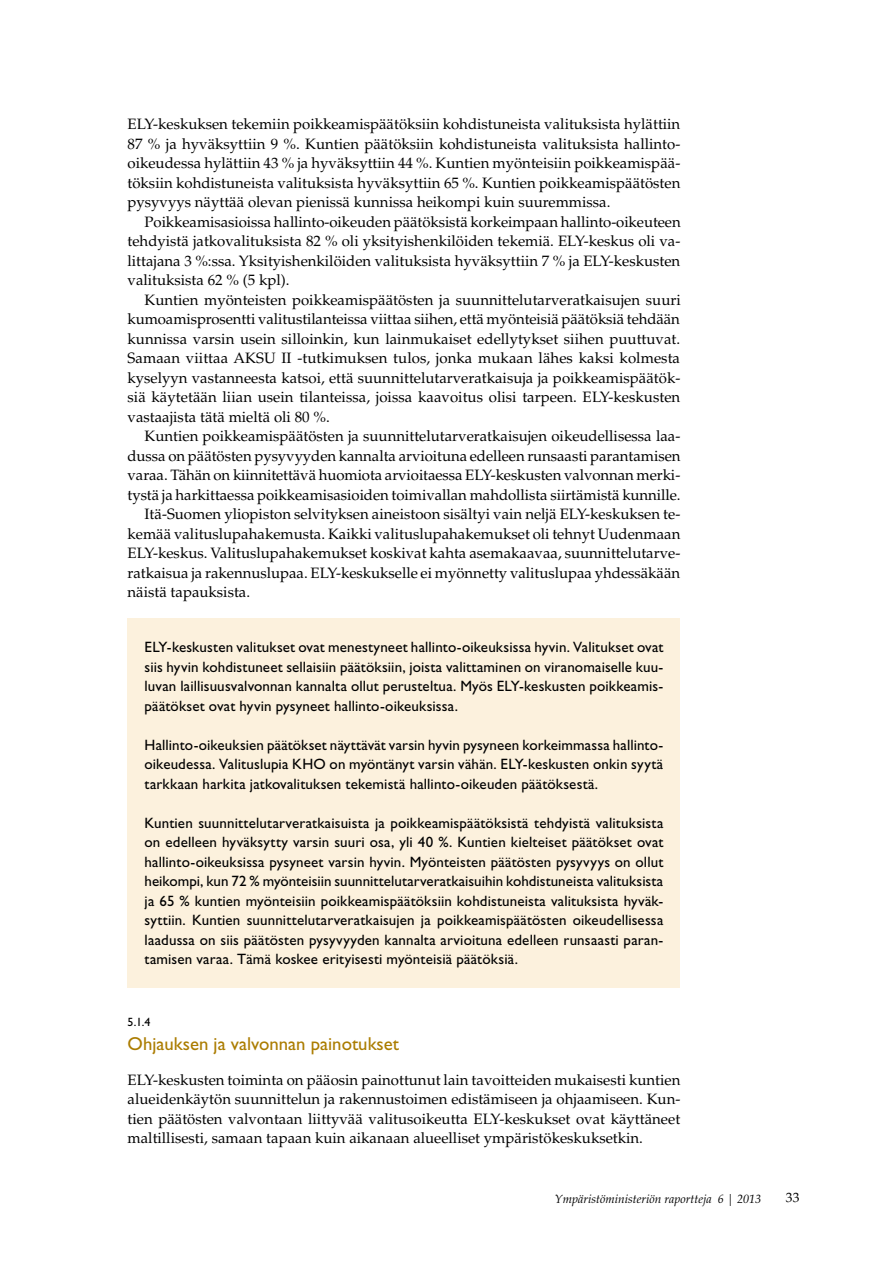
<style>
.page{position:relative;width:893px;height:1263px;background:#fff}
.page>*{position:absolute;margin:0;border:0;box-sizing:border-box;transform-origin:0 0}
.t1{font:18.75px "Gill Sans Std";color:#ab7c00}
.t2{font:15px/19.5px "Palatino LT Std";color:#000;text-align:justify}
.t3{font:15px/19.5px "Gill Sans Std";letter-spacing:.01em;color:#000;text-align:justify}
.t4{font:13.5px "Palatino LT Std";color:#000}
.t5{font:italic 12px "Palatino LT Std";color:#000}
.t6{font:12px "Gill Sans Std";color:#000}
</style>
<div class="page">
<div style="left:128px;top:618px;width:552px;height:370px;background:#fcf1dd"></div>
<p class="t2" style="left:128px;top:114px;width:554px">ELY-keskuksen tekemiin poikkeamispäätöksiin kohdistuneista valituksista hylättiin 87 % ja hyväksyttiin 9 %. Kuntien päätöksiin kohdistuneista valituksista hallinto&shy;oikeudessa hylättiin 43 % ja hyväksyttiin 44 %. Kuntien myönteisiin poikkeamispää&shy;töksiin kohdistuneista valituksista hyväksyttiin 65 %. Kuntien poikkeamispäätösten pysyvyys näyttää olevan pienissä kunnissa heikompi kuin suuremmissa.</p>
<p class="t2" style="left:128px;top:212px;width:555px;text-indent:17px">Poikkeamisasioissa hallinto-oikeuden päätöksistä korkeimpaan hallinto-oikeuteen tehdyistä jatkovalituksista 82 % oli yksityishenkilöiden tekemiä. ELY-keskus oli va&shy;littajana 3 %:ssa. Yksityishenkilöiden valituksista hyväksyttiin 7 % ja ELY-keskusten valituksista 62 % (5 kpl).</p>
<p class="t2" style="left:128px;top:290px;width:555px;text-indent:17px">Kuntien myönteisten poikkeamispäätösten ja suunnittelutarveratkaisujen suuri kumoamisprosentti valitustilanteissa viittaa siihen, että myönteisiä päätöksiä tehdään kunnissa varsin usein silloinkin, kun lainmukaiset edellytykset siihen puuttuvat.<br>Samaan viittaa AKSU II -tutkimuksen tulos, jonka mukaan lähes kaksi kolmesta kyselyyn vastanneesta katsoi, että suunnittelutarveratkaisuja ja poikkeamispäätök&shy;siä käytetään liian usein tilanteissa, joissa kaavoitus olisi tarpeen. ELY-keskusten vastaajista tätä mieltä oli 80 %.</p>
<p class="t2" style="left:145px;top:426px;width:537px">Kuntien poikkeamispäätösten ja suunnittelutarveratkaisujen oikeudellisessa laa-</p>
<p class="t2" style="left:128px;top:446px;width:554px">dussa on päätösten pysyvyyden kannalta arvioituna edelleen runsaasti parantamisen</p>
<p class="t2" style="left:128px;top:465px;width:554px">varaa. Tähän on kiinnitettävä huomiota arvioitaessa ELY-keskusten valvonnan merki-</p>
<p class="t2" style="left:128px;top:485px;width:555px">tystä ja harkittaessa poikkeamisasioiden toimivallan mahdollista siirtämistä kunnille.</p>
<p class="t2" style="left:145px;top:504px;width:537px">Itä-Suomen yliopiston selvityksen aineistoon sisältyi vain neljä ELY-keskuksen te-</p>
<p class="t2" style="left:128px;top:524px;width:554px">kemää valituslupahakemusta. Kaikki valituslupahakemukset oli tehnyt Uudenmaan</p>
<p class="t2" style="left:128px;top:543px;width:554px">ELY-keskus. Valituslupahakemukset koskivat kahta asemakaavaa, suunnittelutarve-</p>
<p class="t2" style="left:128px;top:563px;width:554px">ratkaisua ja rakennuslupaa. ELY-keskukselle ei myönnetty valituslupaa yhdessäkään</p>
<p class="t2" style="left:128px;top:582px;width:124px">näistä tapauksista.</p>
<p class="t3" style="left:145px;top:637px;width:520px">ELY-keskusten valitukset ovat menestyneet hallinto-oikeuksissa hyvin. Valitukset ovat siis hyvin kohdistuneet sellaisiin päätöksiin, joista valittaminen on viranomaiselle kuu&shy;luvan laillisuusvalvonnan kannalta ollut perusteltua. Myös ELY-keskusten poikkeamis&shy;päätökset ovat hyvin pysyneet hallinto-oikeuksissa.</p>
<p class="t3" style="left:145px;top:735px;width:520px">Hallinto-oikeuksien päätökset näyttävät varsin hyvin pysyneen korkeimmassa hallinto&shy;oikeudessa. Valituslupia KHO on myöntänyt varsin vähän. ELY-keskusten onkin syytä tarkkaan harkita jatkovalituksen tekemistä hallinto-oikeuden päätöksestä.</p>
<p class="t3" style="left:145px;top:813px;width:520px">Kuntien suunnittelutarveratkaisuista ja poikkeamispäätöksistä tehdyistä valituksista on edelleen hyväksytty varsin suuri osa, yli 40 %. Kuntien kielteiset päätökset ovat hallinto-oikeuksissa pysyneet varsin hyvin. Myönteisten päätösten pysyvyys on ollut heikompi, kun 72 % myönteisiin suunnittelutarveratkaisuihin kohdistuneista valituksista ja 65 % kuntien myönteisiin poikkeamispäätöksiin kohdistuneista valituksista hyväk&shy;syttiin. Kuntien suunnittelutarveratkaisujen ja poikkeamispäätösten oikeudellisessa laadussa on siis päätösten pysyvyyden kannalta arvioituna edelleen runsaasti paran&shy;tamisen varaa. Tämä koskee erityisesti myönteisiä päätöksiä.</p>
<p class="t6" style="left:128px;top:1015px;width:24px">5.1.4</p>
<p class="t1" style="left:128px;top:1033px;width:273px">Ohjauksen ja valvonnan painotukset</p>
<p class="t2" style="left:128px;top:1070px;width:554px">ELY-keskusten toiminta on pääosin painottunut lain tavoitteiden mukaisesti kuntien alueidenkäytön suunnittelun ja rakennustoimen edistämiseen ja ohjaamiseen. Kun&shy;tien päätösten valvontaan liittyvää valitusoikeutta ELY-keskukset ovat käyttäneet maltillisesti, samaan tapaan kuin aikanaan alueelliset ympäristökeskuksetkin.</p>
<p class="t5" style="left:555px;top:1192px;width:208px">Ympäristöministeriön raportteja 6 | 2013</p>
<p class="t4" style="left:786px;top:1190px;width:15px">33</p>
</div>
